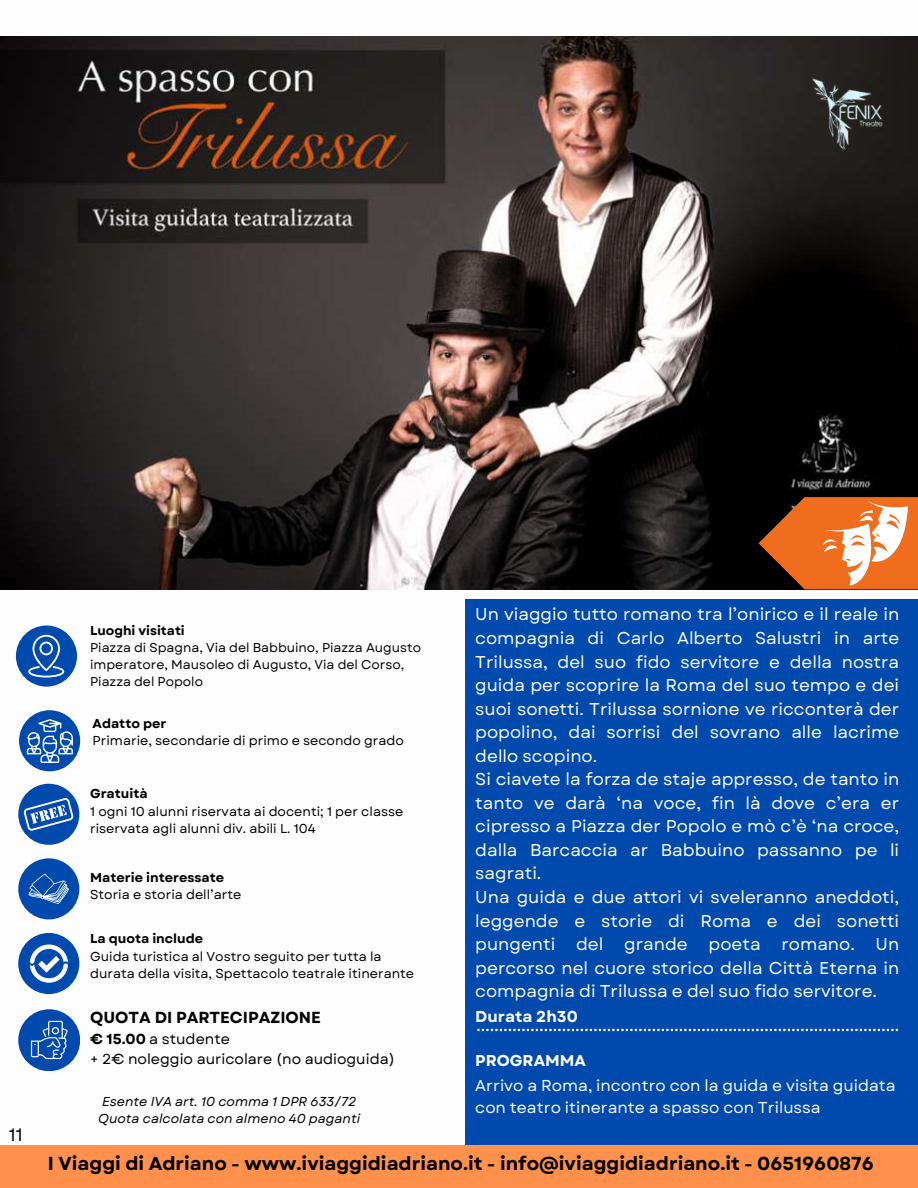
<style>
.page{position:relative;width:918px;height:1188px;background:#fff}
.page>*{position:absolute;margin:0;border:0;box-sizing:border-box;transform-origin:0 0}
.t1{font:700 18.75px "Garet";color:#000}
.t2{font:18px "Garet";color:#000}
.t3{font:17.1px/23.5px "Garet";color:#fefefe}
.t4{font:700 16.05px "Garet";color:#000}
.t5{font:15.75px/21.9px "Garet";color:#fdfdfd}
.t6{font:700 15.75px "Garet";color:#fdfdfd}
.t7{font:700 15.75px "Garet";color:#fefefe}
.t8{font:14.55px/20.1px "Garet";color:#000}
.t9{font:12.9px/17.2px "Garet";color:#000}
.t10{font:italic 12.9px/17.2px "Garet";color:#000}
.t11{font:700 12.9px "Garet";color:#000}
.t12{font:12.75px/17px "Garet";color:#000}
.t13{font:700 12.75px "Garet";color:#000}
.s1{font-weight:700}
</style>
<div class="page">
<div style="left:466px;top:600px;width:452px;height:588px;background:#004aad"></div>
<svg style="left:477px;top:1029px;width:421px;height:2px"></svg>
<div style="left:0;top:1145px;width:918px;height:43px;background:#ff914d"></div>
<div style="left:18px;top:784px;width:61px;height:61px;background:#004aad;border-radius:50%"></div>
<svg style="left:24px;top:798px;width:49px;height:33px"></svg>
<div style="left:18px;top:858px;width:61px;height:61px;background:#004aad;border-radius:50%"></div>
<svg style="left:28px;top:874px;width:41px;height:30px"></svg>
<div style="left:18px;top:933px;width:61px;height:61px;background:#004aad;border-radius:50%"></div>
<svg style="left:30px;top:944px;width:38px;height:39px"></svg>
<div style="left:18px;top:1009px;width:62px;height:62px;background:#004aad;border-radius:50%"></div>
<svg style="left:31px;top:1021px;width:37px;height:38px"></svg>
<div style="left:19px;top:710px;width:61px;height:61px;background:#004aad;border-radius:50%"></div>
<svg style="left:27px;top:719px;width:46px;height:44px"></svg>
<div style="left:16px;top:626px;width:61px;height:61px;background:#004aad;border-radius:50%"></div>
<svg style="left:28px;top:635px;width:36px;height:43px"></svg>
<img style="left:0;top:37px;width:918px;height:552px">
<svg style="left:758px;top:497px;width:160px;height:92px"></svg>
<img style="left:805px;top:65px;width:95px;height:95px">
<p class="t2" style="left:9px;top:1121px;width:15px">11</p>
<p class="t13" style="left:90px;top:621px;width:96px">Luoghi visitati</p>
<p class="t12" style="left:90px;top:639px;width:332px">Piazza di Spagna, Via del Babbuino, Piazza Augusto imperatore, Mausoleo di Augusto, Via del Corso,<br>Piazza del Popolo</p>
<p class="t11" style="left:93px;top:714px;width:75px">Adatto per</p>
<p class="t9" style="left:93px;top:732px;width:313px">Primarie, secondarie di primo e secondo grado</p>
<p class="t11" style="left:90px;top:785px;width:59px">Gratuità</p>
<p class="t9" style="left:90px;top:802px;width:315px">1 ogni 10 alunni riservata ai docenti; 1 per classe riservata agli alunni div. abili L. 104</p>
<p class="t11" style="left:90px;top:868px;width:136px">Materie interessate</p>
<p class="t9" style="left:90px;top:886px;width:153px">Storia e storia dell’arte</p>
<p class="t11" style="left:90px;top:930px;width:115px">La quota include</p>
<p class="t9" style="left:90px;top:948px;width:326px">Guida turistica al Vostro seguito per tutta la durata della visita, Spettacolo teatrale itinerante</p>
<p class="t4" style="left:90px;top:1006px;width:232px">QUOTA DI PARTECIPAZIONE</p>
<p class="t8" style="left:90px;top:1029px;width:306px"><span class="s1">€ 15.00</span> a studente<br>+ 2€ noleggio auricolare (no audioguida)</p>
<p class="t3" style="left:475px;top:603px;width:425px">Un viaggio tutto romano tra l’onirico e il reale in compagnia di Carlo Alberto Salustri in arte Trilussa, del suo fido servitore e della nostra guida per scoprire la Roma del suo tempo e dei suoi sonetti. Trilussa sornione ve ricconterà der popolino, dai sorrisi del sovrano alle lacrime dello scopino.<br>Si ciavete la forza de staje appresso, de tanto in tanto ve darà ‘na voce, fin là dove c’era er cipresso a Piazza der Popolo e mò c’è ‘na croce, dalla Barcaccia ar Babbuino passanno pe li sagrati.<br>Una guida e due attori vi sveleranno aneddoti, leggende e storie di Roma e dei sonetti pungenti del grande poeta romano. Un percorso nel cuore storico della Città Eterna in compagnia di Trilussa e del suo fido servitore.</p>
<p class="t6" style="left:475px;top:1005px;width:104px">Durata 2h30</p>
<p class="t7" style="left:475px;top:1049px;width:112px">PROGRAMMA</p>
<p class="t5" style="left:475px;top:1075px;width:422px">Arrivo a Roma, incontro con la guida e visita guidata con teatro itinerante a spasso con Trilussa</p>
<p class="t10" style="left:98px;top:1093px;width:264px">Esente IVA art. 10 comma 1 DPR 633/72<br>Quota calcolata con almeno 40 paganti</p>
<p class="t1" style="left:48px;top:1150px;width:827px">I Viaggi di Adriano - www.iviaggidiadriano.it - info@iviaggidiadriano.it - 0651960876</p>
</div>
